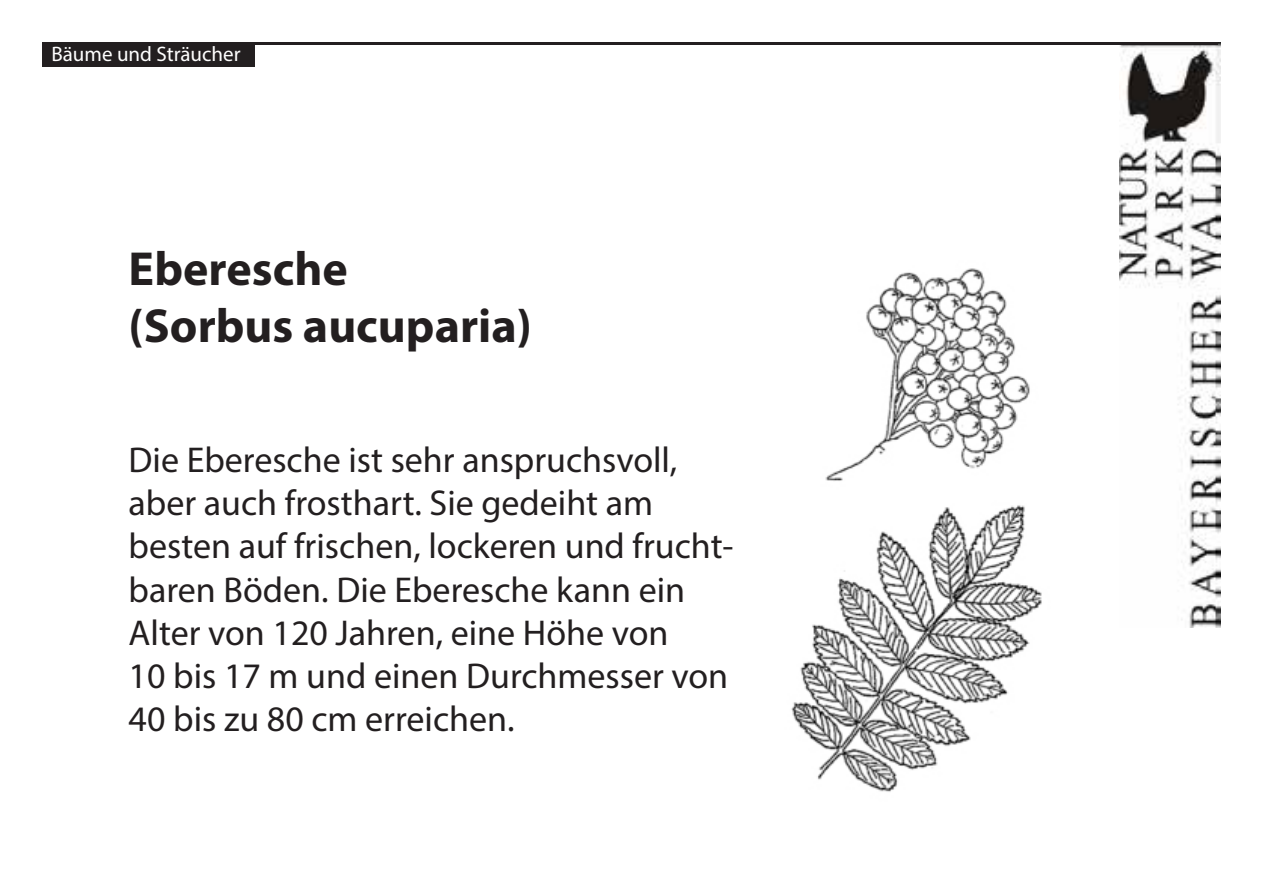
<style>
.page{position:relative;width:1263px;height:893px;background:#fff}
.page>*{position:absolute;margin:0;border:0;box-sizing:border-box;transform-origin:0 0}
.t1{font:700 48px/57.6px "Myriad Pro";color:#231f20}
.t2{font:36px/43.2px "Myriad Pro";color:#231f20}
.t3{font:21px "Myriad Pro";color:#fff}
</style>
<div class="page">
<img style="left:1120px;top:43px;width:100px;height:584px">
<div style="left:43px;top:45px;width:212px;height:22px;background:#231f20"></div>
<hr style="left:43px;top:43px;width:1175px;height:2px;background:#231f20">
<img style="left:791px;top:268px;width:251px;height:524px">
<p class="t3" style="left:51px;top:41px;width:191px">Bäume und Sträucher</p>
<h1 class="t1" style="left:129px;top:238px;width:405px">Eberesche<br>(Sorbus aucuparia)</h1>
<p class="t2" style="left:129px;top:438px;width:606px">Die Eberesche ist sehr anspruchsvoll, aber auch frosthart. Sie gedeiht am besten auf frischen, lockeren und frucht&shy;baren Böden. Die Eberesche kann ein Alter von 120 Jahren, eine Höhe von<br>10 bis 17 m und einen Durchmesser von 40 bis zu 80 cm erreichen.</p>
</div>
